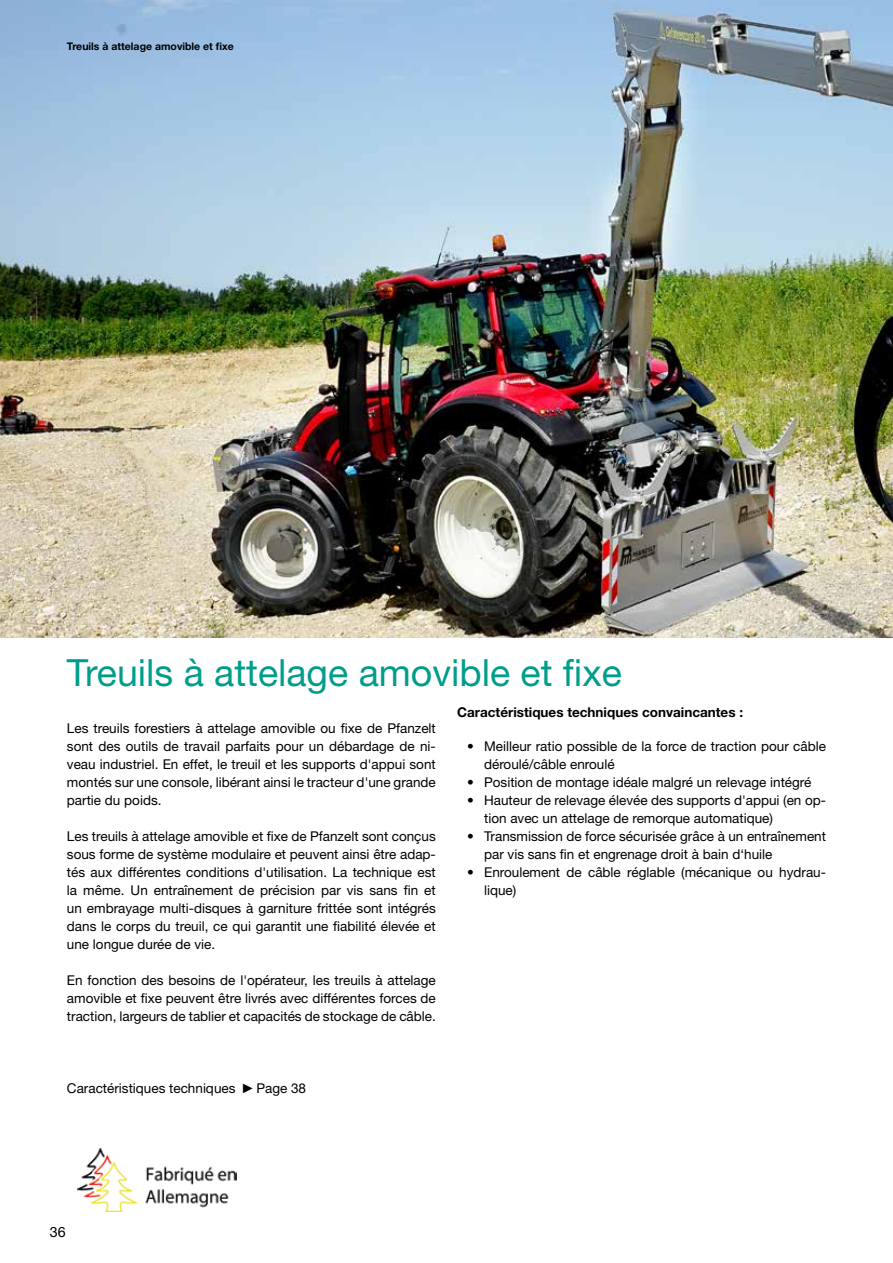
<style>
.page{position:relative;width:893px;height:1263px;background:#fff}
.page>*{position:absolute;margin:0;border:0;box-sizing:border-box;transform-origin:0 0}
.t1{font:37.5px "Helvetica Neue LT Pro";color:#009d8b}
.t2{font:14.25px "Helvetica Neue LT Pro";color:#000}
.t3{font:13.5px/18px "Helvetica Neue LT Pro";color:#000}
.t4{font:700 13.5px "Helvetica Neue LT Pro";color:#000}
.t5{font:700 10.5px "Helvetica Neue LT Pro";color:#000}
.s1{font-family:"Arial Narrow"}
</style>
<div class="page">
<img style="left:0;top:0;width:893px;height:638px">
<img style="left:77px;top:1148px;width:160px;height:64px">
<p class="t5" style="left:67px;top:40px;width:168px">Treuils à attelage amovible et fixe</p>
<h1 class="t1" style="left:67px;top:649px;width:556px">Treuils à attelage amovible et fixe</h1>
<p class="t3" style="left:67px;top:719px;width:370px;text-align:justify">Les treuils forestiers à attelage amovible ou fixe de Pfanzelt sont des outils de travail parfaits pour un débardage de ni&shy;veau industriel. En effet, le treuil et les supports d'appui sont montés sur une console, libérant ainsi le tracteur d'une grande partie du poids.</p>
<p class="t3" style="left:67px;top:827px;width:370px;text-align:justify">Les treuils à attelage amovible et fixe de Pfanzelt sont conçus sous forme de système modulaire et peuvent ainsi être adap&shy;tés aux différentes conditions d'utilisation. La technique est la même. Un entraînement de précision par vis sans fin et un embrayage multi-disques à garniture frittée sont intégrés dans le corps du treuil, ce qui garantit une fiabilité élevée et une longue durée de vie.</p>
<p class="t3" style="left:67px;top:971px;width:370px;text-align:justify">En fonction des besoins de l'opérateur, les treuils à attelage amovible et fixe peuvent être livrés avec différentes forces de traction, largeurs de tablier et capacités de stockage de câble.</p>
<p class="t4" style="left:457px;top:703px;width:287px">Caractéristiques techniques convaincantes :</p>
<p class="t3" style="left:484px;top:737px;width:343px;text-indent:-17px">• Meilleur ratio possible de la force de traction pour câble déroulé/câble enroulé</p>
<p class="t3" style="left:467px;top:773px;width:346px">• Position de montage idéale malgré un relevage intégré</p>
<p class="t3" style="left:484px;top:791px;width:343px;text-indent:-17px">• Hauteur de relevage élevée des supports d'appui (en op&shy;tion avec un attelage de remorque automatique)</p>
<p class="t3" style="left:484px;top:827px;width:343px;text-indent:-17px">• Transmission de force sécurisée grâce à un entraînement par vis sans fin et engrenage droit à bain d‘huile</p>
<p class="t3" style="left:484px;top:863px;width:343px;text-indent:-17px">• Enroulement de câble réglable (mécanique ou hydrau&shy;lique)</p>
<p class="t3" style="left:67px;top:1079px;width:241px">Caractéristiques techniques <span class="s1">►</span>Page 38</p>
<p class="t2" style="left:50px;top:1223px;width:17px">36</p>
</div>
